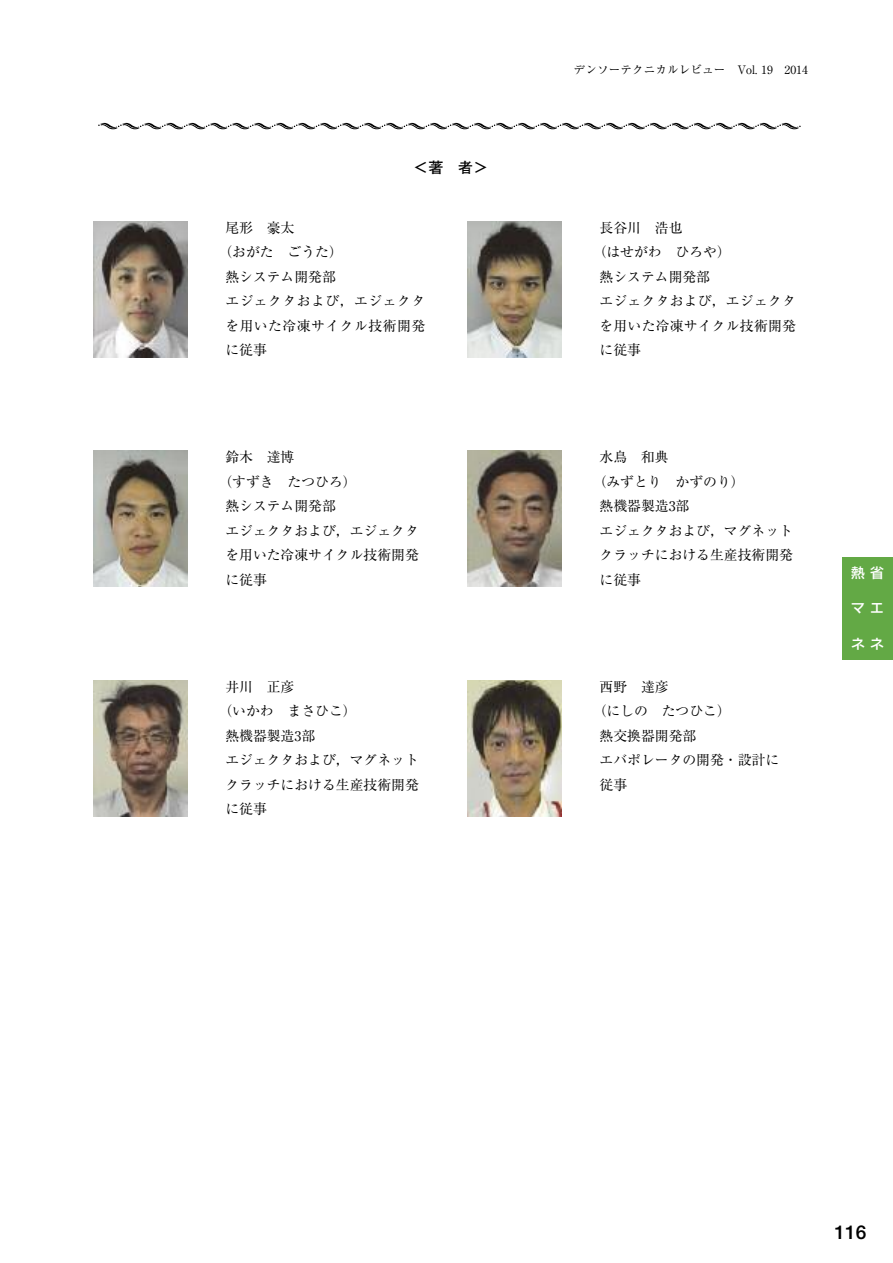
<style>
.page{position:relative;width:893px;height:1263px;background:#fff}
.page>*{position:absolute;margin:0;border:0;box-sizing:border-box;transform-origin:0 0}
.t1{font:700 19.2px "Futo Go B101";color:#000}
.t2{font:700 14.85px "Futo Go B101";color:#000}
.t3{font:13.8px "Ryumin";color:#000}
.t4{font:13.8px "Ryumin";letter-spacing:.035em;color:#000}
.t5{font:500 13.8px "Shin Go";color:#fff}
.t6{font:11.7px "Ryumin";color:#000}
</style>
<div class="page">
<div style="left:842px;top:557px;width:51px;height:102px;background:#63a945"></div>
<img style="left:94px;top:221px;width:93px;height:136px">
<svg style="left:98px;top:123px;width:703px;height:6px"></svg>
<img style="left:468px;top:221px;width:93px;height:136px">
<img style="left:94px;top:451px;width:93px;height:136px">
<img style="left:468px;top:451px;width:93px;height:136px">
<img style="left:94px;top:680px;width:93px;height:136px">
<img style="left:468px;top:680px;width:93px;height:136px">
<p class="t2" style="left:414px;top:159px;width:76px">＜著 者＞</p>
<p class="t3" style="left:225px;top:219px;width:71px">尾形 豪太</p>
<p class="t3" style="left:218px;top:244px;width:126px">（おがた ごうた）</p>
<p class="t3" style="left:225px;top:268px;width:112px">熱システム開発部</p>
<p class="t4" style="left:225px;top:293px;width:201px">エジェクタおよび，エジェクタ</p>
<p class="t4" style="left:225px;top:317px;width:201px">を用いた冷凍サイクル技術開発</p>
<p class="t3" style="left:225px;top:342px;width:43px">に従事</p>
<p class="t3" style="left:225px;top:449px;width:71px">鈴木 達博</p>
<p class="t3" style="left:218px;top:473px;width:140px">（すずき たつひろ）</p>
<p class="t3" style="left:225px;top:498px;width:112px">熱システム開発部</p>
<p class="t3" style="left:225px;top:522px;width:195px">エジェクタおよび，エジェクタ</p>
<p class="t3" style="left:225px;top:547px;width:195px">を用いた冷凍サイクル技術開発</p>
<p class="t3" style="left:225px;top:571px;width:43px">に従事</p>
<p class="t3" style="left:225px;top:679px;width:71px">井川 正彦</p>
<p class="t3" style="left:218px;top:703px;width:140px">（いかわ まさひこ）</p>
<p class="t3" style="left:225px;top:727px;width:91px">熱機器製造3部</p>
<p class="t3" style="left:225px;top:752px;width:195px">エジェクタおよび，マグネット</p>
<p class="t3" style="left:225px;top:776px;width:195px">クラッチにおける生産技術開発</p>
<p class="t3" style="left:225px;top:801px;width:43px">に従事</p>
<p class="t6" style="left:574px;top:62px;width:236px">デンソーテクニカルレビュー Vol. 19 2014</p>
<p class="t3" style="left:600px;top:219px;width:84px">長谷川 浩也</p>
<p class="t3" style="left:593px;top:244px;width:140px">（はせがわ ひろや）</p>
<p class="t3" style="left:600px;top:268px;width:112px">熱システム開発部</p>
<p class="t3" style="left:600px;top:293px;width:198px">エジェクタおよび，エジェクタ</p>
<p class="t3" style="left:600px;top:317px;width:198px">を用いた冷凍サイクル技術開発</p>
<p class="t3" style="left:600px;top:342px;width:43px">に従事</p>
<p class="t3" style="left:600px;top:449px;width:71px">水鳥 和典</p>
<p class="t3" style="left:593px;top:473px;width:154px">（みずとり かずのり）</p>
<p class="t3" style="left:600px;top:498px;width:91px">熱機器製造3部</p>
<p class="t3" style="left:600px;top:522px;width:195px">エジェクタおよび，マグネット</p>
<p class="t3" style="left:600px;top:547px;width:195px">クラッチにおける生産技術開発</p>
<p class="t3" style="left:600px;top:571px;width:43px">に従事</p>
<p class="t3" style="left:600px;top:679px;width:71px">西野 達彦</p>
<p class="t3" style="left:593px;top:703px;width:140px">（にしの たつひこ）</p>
<p class="t3" style="left:600px;top:727px;width:98px">熱交換器開発部</p>
<p class="t3" style="left:600px;top:752px;width:181px">エバポレータの開発・設計に</p>
<p class="t3" style="left:600px;top:776px;width:29px">従事</p>
<p class="t5" style="left:851px;top:563px;width:34px">熱省</p>
<p class="t5" style="left:851px;top:599px;width:34px">マエ</p>
<p class="t5" style="left:851px;top:635px;width:34px">ネネ</p>
<h1 class="t1" style="left:834px;top:1221px;width:33px">116</h1>
</div>
